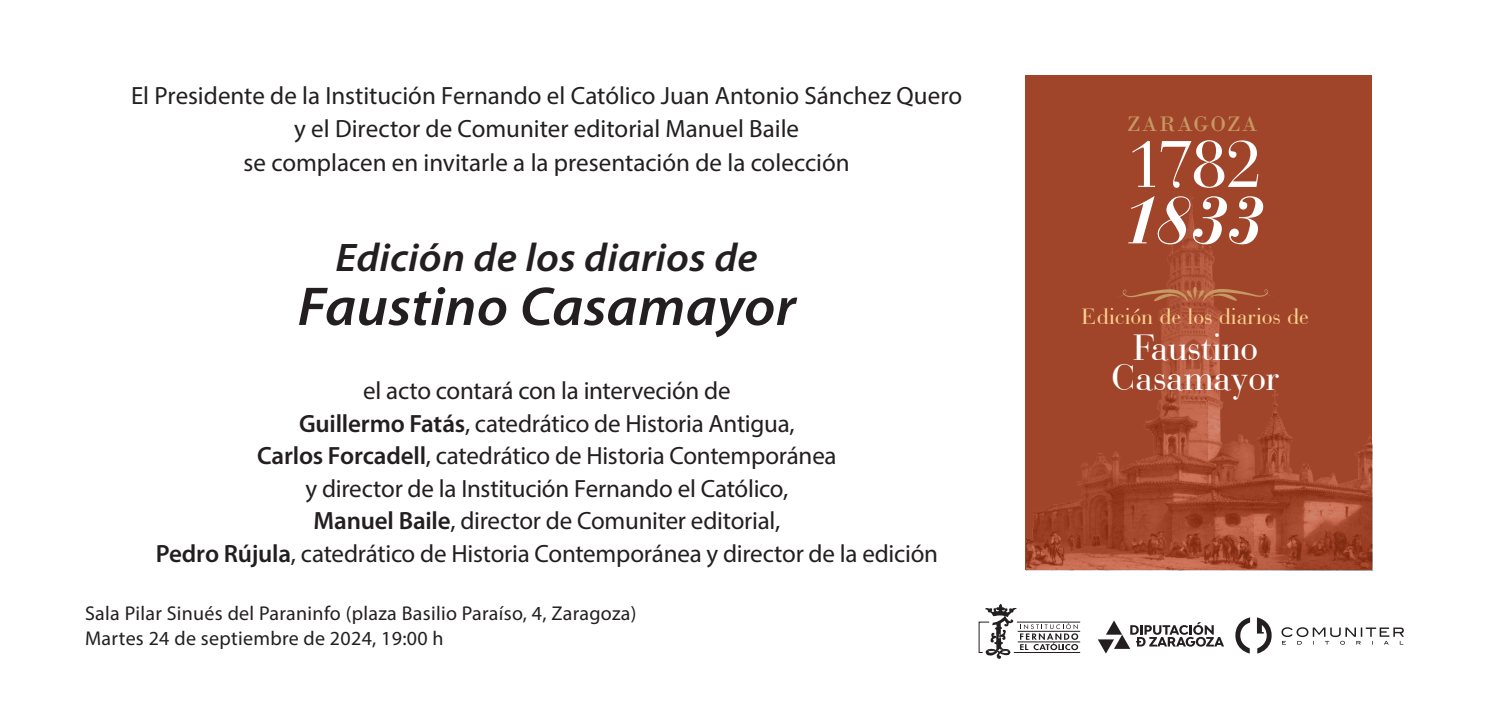
<style>
.page{position:relative;width:1489px;height:709px;background:#fff}
.page>*{position:absolute;margin:0;border:0;box-sizing:border-box;transform-origin:0 0}
.t1{font:70.25px/56.2px "Bauer Bodoni BT";color:#fff}
.t2{font:italic 600 55px "Myriad Pro";letter-spacing:.005em;color:#231f20;scale:1.05 1}
.t3{font:italic 600 40px "Myriad Pro";letter-spacing:.005em;color:#231f20;scale:1.05 1}
.t4{font:38.75px/30.2px "Bauer Bodoni BT";letter-spacing:.01em;color:#fff;text-align:center}
.t5{font:25px/32.5px "Myriad Pro";letter-spacing:-.01em;color:#231f20;text-align:center}
.t6{font:23.5px "Bauer Bodoni BT";letter-spacing:.025em;color:#fdcf8c}
.t7{font:22px "Bodoni";letter-spacing:.06em;color:#c69862}
.t8{font:20px "Myriad Pro";letter-spacing:.015em;color:#231f20}
.s1{font-weight:600}
.s2{font-weight:700;font-style:italic}
</style>
<div class="page">
<svg style="left:978px;top:604px;width:102px;height:55px"></svg>
<svg style="left:1235px;top:617px;width:168px;height:36px"></svg>
<div style="left:1025px;top:76px;width:347px;height:494px;background:#a0442a"></div>
<img style="left:1026px;top:198px;width:346px;height:372px">
<svg style="left:1114px;top:287px;width:161px;height:15px"></svg>
<svg style="left:1098px;top:620px;width:125px;height:33px"></svg>
<p class="t5" style="left:131px;top:79px;width:832px">El Presidente de la Institución Fernando el Católico Juan Antonio Sánchez Quero</p>
<p class="t5" style="left:294px;top:112px;width:506px">y el Director de Comuniter editorial Manuel Baile</p>
<p class="t5" style="left:243px;top:146px;width:607px">se complacen en invitarle a la presentación de la colección</p>
<p class="t3" style="left:335px;top:232px;width:403px">Edición de los diarios de</p>
<p class="t2" style="left:297px;top:271px;width:476px">Faustino Casamayor</p>
<p class="t5" style="left:156px;top:374px;width:784px">el acto contará con la interveción de<br><span class="s1">Guillermo Fatás</span>, catedrático de Historia Antigua,<br><span class="s1">Carlos Forcadell</span>, catedrático de Historia Contemporánea<br>y director de la Institución Fernando el Católico,<br><span class="s1">Manuel Baile</span>, director de Comuniter editorial,<br><span class="s1">Pedro Rújula</span>, catedrático de Historia Contemporánea y director de la edición</p>
<p class="t8" style="left:85px;top:601px;width:553px">Sala Pilar Sinués del Paraninfo (plaza Basilio Paraíso, 4, Zaragoza)</p>
<p class="t8" style="left:85px;top:626px;width:360px">Martes 24 de septiembre de 2024, 19:00 h</p>
<p class="t7" style="left:1127px;top:111px;width:131px">ZARAGOZA</p>
<p class="t1" style="left:1123px;top:135px;width:143px">1782<br><span class="s2">1833</span></p>
<p class="t6" style="left:1081px;top:302px;width:228px">Edición de los diarios de</p>
<p class="t4" style="left:1111px;top:331px;width:169px">Faustino<br>Casamayor</p>
</div>
